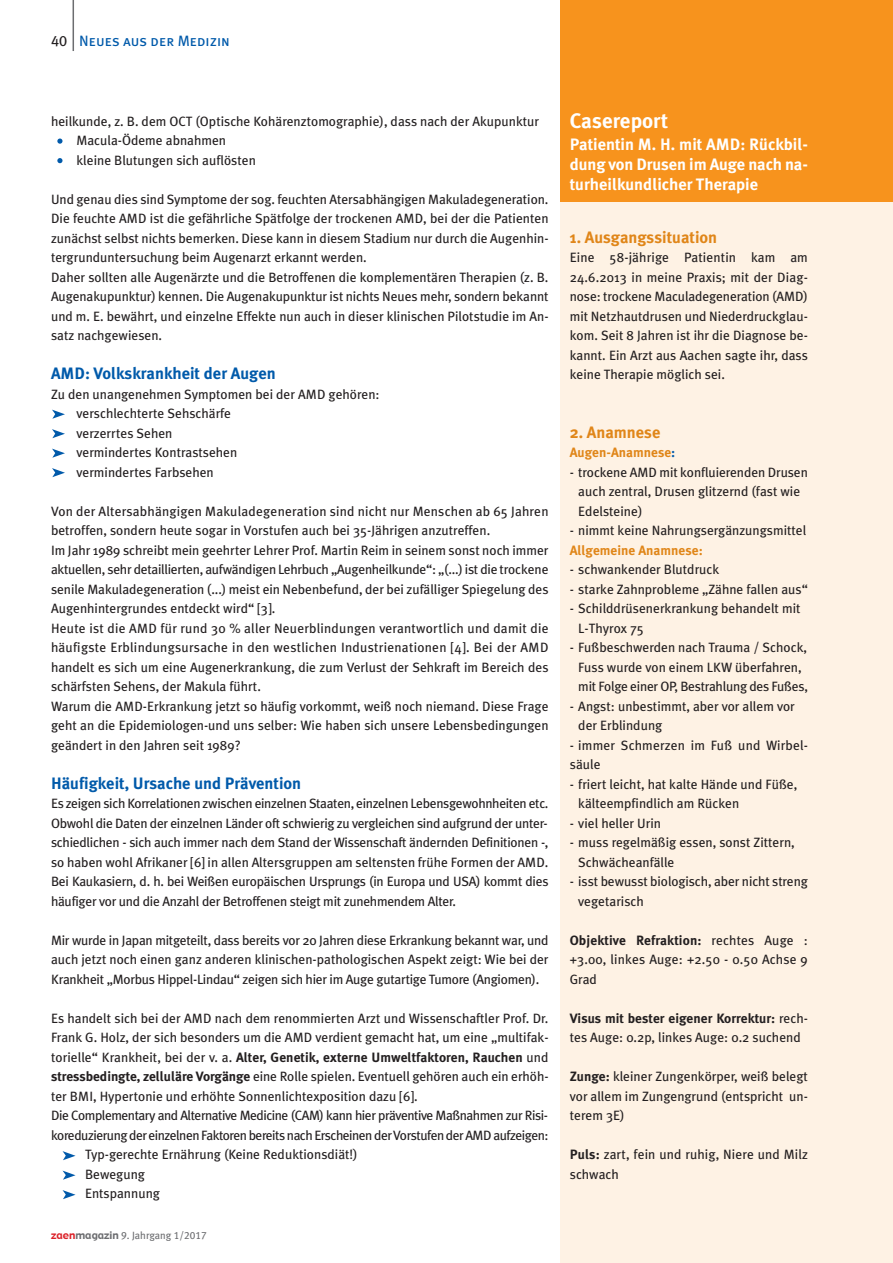
<style>
.page{position:relative;width:893px;height:1263px;background:#fff}
.page>*{position:absolute;margin:0;border:0;box-sizing:border-box;transform-origin:0 0}
.t1{font:700 21px "Meta Plus";color:#fff}
.t2{font:700 16.5px/19.8px "Meta Plus";color:#fff;text-align:justify}
.t3{font:700 16.5px "Meta Plus";color:#015aaa}
.t4{font:700 16.5px "Meta Plus";color:#e08619}
.t5{font:15px "Meta Plus Book Caps";color:#015aaa}
.t6{font:13.5px/19.5px "Meta Plus";color:#231f20}
.t7{font:13.5px "Meta Plus";letter-spacing:-.035em;color:#231f20}
.t8{font:700 13.5px "Meta Plus";letter-spacing:.005em;color:#231f20}
.t9{font:700 13.5px "Meta Plus";color:#e08619}
.t10{font:10.5px "Meta Plus";color:#6c6d70}
.s1{color:#231f20}
.s2{font-weight:400}
.s3{font-weight:700}
.s4{font-family:"Gadget";color:#db2128}
.s5{font-family:"Gadget"}
.s6{font-family:"Meta Plus Book Caps"}
.s7{color:#015aaa}
</style>
<div class="page">
<div style="left:561px;top:0;width:332px;height:1263px;background:#fef2e4"></div>
<div style="left:561px;top:0;width:332px;height:201px;background:#f7931d"></div>
<hr style="left:73px;top:0;width:1px;height:51px;background:#6c6d70">
<svg style="left:57px;top:139px;width:6px;height:5px"></svg>
<svg style="left:57px;top:158px;width:6px;height:5px"></svg>
<svg style="left:52px;top:410px;width:13px;height:9px"></svg>
<svg style="left:52px;top:429px;width:13px;height:9px"></svg>
<svg style="left:52px;top:449px;width:13px;height:9px"></svg>
<svg style="left:52px;top:468px;width:13px;height:9px"></svg>
<svg style="left:63px;top:1151px;width:13px;height:9px"></svg>
<svg style="left:63px;top:1170px;width:13px;height:10px"></svg>
<svg style="left:63px;top:1190px;width:13px;height:9px"></svg>
<p class="t5" style="left:51px;top:32px;width:180px"><span class="s1">40</span> Neues aus der Medizin</p>
<p class="t6" style="left:77px;top:111px;width:464px;text-indent:-26px">heilkunde, z. B. dem OCT (Optische Kohärenztomographie), dass nach der Akupunktur<br>Macula-Ödeme abnahmen<br>kleine Blutungen sich auflösten</p>
<p class="t6" style="left:51px;top:189px;width:499px">Und genau dies sind Symptome der sog. feuchten Atersabhängigen Makuladegeneration.<br>Die feuchte AMD ist die gefährliche Spätfolge der trockenen AMD, bei der die Patienten zunächst selbst nichts bemerken. Diese kann in diesem Stadium nur durch die Augenhin&shy;tergrunduntersuchung beim Augenarzt erkannt werden.<br>Daher sollten alle Augenärzte und die Betroffenen die komplementären Therapien (z. B.<br>Augenakupunktur) kennen. Die Augenakupunktur ist nichts Neues mehr, sondern bekannt und m. E. bewährt, und einzelne Effekte nun auch in dieser klinischen Pilotstudie im An&shy;satz nachgewiesen.</p>
<p class="t3" style="left:51px;top:364px;width:226px">AMD: Volkskrankheit der Augen</p>
<p class="t6" style="left:77px;top:384px;width:305px;text-indent:-26px">Zu den unangenehmen Symptomen bei der AMD gehören: verschlechterte Sehschärfe<br>verzerrtes Sehen<br>vermindertes Kontrastsehen<br>vermindertes Farbsehen</p>
<p class="t6" style="left:51px;top:501px;width:499px">Von der Altersabhängigen Makuladegeneration sind nicht nur Menschen ab 65 Jahren betroffen, sondern heute sogar in Vorstufen auch bei 35-Jährigen anzutreffen.<br>Im Jahr 1989 schreibt mein geehrter Lehrer Prof. Martin Reim in seinem sonst noch immer aktuellen, sehr detaillierten, aufwändigen Lehrbuch „Augenheilkunde“: „(...) ist die trockene senile Makuladegeneration (...) meist ein Nebenbefund, der bei zufälliger Spiegelung des Augenhintergrundes entdeckt wird“ [3].<br>Heute ist die AMD für rund 30 % aller Neuerblindungen verantwortlich und damit die häufigste Erblindungsursache in den westlichen Industrienationen [4]. Bei der AMD handelt es sich um eine Augenerkrankung, die zum Verlust der Sehkraft im Bereich des schärfsten Sehens, der Makula führt.<br>Warum die AMD-Erkrankung jetzt so häufig vorkommt, weiß noch niemand. Diese Frage geht an die Epidemiologen-und uns selber: Wie haben sich unsere Lebensbedingungen geändert in den Jahren seit 1989?</p>
<p class="t3" style="left:51px;top:773px;width:252px">Häufigkeit, Ursache und Prävention</p>
<p class="t6" style="left:51px;top:794px;width:499px;text-align:justify">Es zeigen sich Korrelationen zwischen einzelnen Staaten, einzelnen Lebensgewohnheiten etc.<br>Obwohl die Daten der einzelnen Länder oft schwierig zu vergleichen sind aufgrund der unter&shy;schiedlichen - sich auch immer nach dem Stand der Wissenschaft ändernden Definitionen -, so haben wohl Afrikaner [6] in allen Altersgruppen am seltensten frühe Formen der AMD.<br>Bei Kaukasiern, d. h. bei Weißen europäischen Ursprungs (in Europa und USA) kommt dies häufiger vor und die Anzahl der Betroffenen steigt mit zunehmendem Alter.</p>
<p class="t6" style="left:51px;top:930px;width:499px;text-align:justify">Mir wurde in Japan mitgeteilt, dass bereits vor 20 Jahren diese Erkrankung bekannt war, und auch jetzt noch einen ganz anderen klinischen-pathologischen Aspekt zeigt: Wie bei der Krankheit „Morbus Hippel-Lindau“ zeigen sich hier im Auge gutartige Tumore (Angiomen).</p>
<p class="t6" style="left:51px;top:1008px;width:499px">Es handelt sich bei der AMD nach dem renommierten Arzt und Wissenschaftler Prof. Dr.</p>
<p class="t6" style="left:51px;top:1028px;width:499px">Frank G. Holz, der sich besonders um die AMD verdient gemacht hat, um eine „multifak-</p>
<p class="t8" style="left:51px;top:1049px;width:499px"><span class="s2">torielle“ Krankheit, bei der v. a.</span> Alter, Genetik, externe Umweltfaktoren, Rauchen <span class="s2">und</span></p>
<p class="t6" style="left:51px;top:1067px;width:499px"><span class="s3">stressbedingte, zelluläre Vorgänge</span> eine Rolle spielen. Eventuell gehören auch ein erhöh-</p>
<p class="t6" style="left:51px;top:1086px;width:368px">ter BMI, Hypertonie und erhöhte Sonnenlichtexposition dazu [6].</p>
<p class="t7" style="left:51px;top:1108px;width:499px">Die Complementary and Alternative Medicine (CAM) kann hier präventive Maßnahmen zur Risi-</p>
<p class="t7" style="left:51px;top:1127px;width:499px">koreduzierung der einzelnen Faktoren bereits nach Erscheinen derVorstufen der AMD aufzeigen:</p>
<p class="t6" style="left:85px;top:1145px;width:274px">Typ-gerechte Ernährung (Keine Reduktionsdiät!)</p>
<p class="t6" style="left:85px;top:1164px;width:61px">Bewegung</p>
<p class="t6" style="left:85px;top:1184px;width:76px">Entspannung</p>
<p class="t10" style="left:51px;top:1230px;width:157px"><span class="s4">zaen</span><span class="s5">magazin</span> <span class="s6">9</span>. Jahrgang <span class="s6">1/2017</span></p>
<h1 class="t1" style="left:570px;top:109px;width:100px">Casereport</h1>
<p class="t2" style="left:570px;top:134px;width:240px">Patientin M. H. mit AMD: Rückbil&shy;dung von Drusen im Auge nach na&shy;turheilkundlicher Therapie</p>
<p class="t4" style="left:570px;top:227px;width:149px">1. Ausgangssituation</p>
<p class="t6" style="left:570px;top:248px;width:240px;text-align:justify">Eine 58-jährige Patientin kam am 24.6.2013 in meine Praxis; mit der Diag&shy;nose: trockene Maculadegeneration (AMD) mit Netzhautdrusen und Niederdruckglau&shy;kom. Seit 8 Jahren ist ihr die Diagnose be&shy;kannt. Ein Arzt aus Aachen sagte ihr, dass keine Therapie möglich sei.</p>
<p class="t4" style="left:570px;top:422px;width:92px">2. Anamnese</p>
<p class="t9" style="left:570px;top:445px;width:107px">Augen-Anamnese<span class="s7">:</span></p>
<p class="t6" style="left:578px;top:462px;width:231px;text-indent:-9px">- trockene AMD mit konfluierenden Drusen auch zentral, Drusen glitzernd (fast wie<br>Edelsteine)</p>
<p class="t6" style="left:570px;top:521px;width:238px">- nimmt keine Nahrungsergänzungsmittel</p>
<p class="t9" style="left:570px;top:542px;width:135px">Allgemeine Anamnese:</p>
<p class="t6" style="left:570px;top:560px;width:151px">- schwankender Blutdruck</p>
<p class="t6" style="left:570px;top:579px;width:240px">- starke Zahnprobleme „Zähne fallen aus“</p>
<p class="t6" style="left:578px;top:599px;width:224px;text-indent:-9px">- Schilddrüsenerkrankung behandelt mit<br>L-Thyrox 75</p>
<p class="t6" style="left:578px;top:638px;width:231px;text-indent:-9px">- Fußbeschwerden nach Trauma / Schock,<br>Fuss wurde von einem LKW überfahren, mit Folge einer OP, Bestrahlung des Fußes,</p>
<p class="t6" style="left:578px;top:696px;width:218px;text-indent:-9px">- Angst: unbestimmt, aber vor allem vor der Erblindung</p>
<p class="t6" style="left:570px;top:735px;width:240px">- immer Schmerzen im Fuß und Wirbel&shy;säule</p>
<p class="t6" style="left:578px;top:774px;width:221px;text-indent:-9px">- friert leicht, hat kalte Hände und Füße, kälteempfindlich am Rücken</p>
<p class="t6" style="left:570px;top:813px;width:93px">- viel heller Urin</p>
<p class="t6" style="left:578px;top:833px;width:218px;text-indent:-9px">- muss regelmäßig essen, sonst Zittern,<br>Schwächeanfälle</p>
<p class="t6" style="left:578px;top:872px;width:231px;text-indent:-9px">- isst bewusst biologisch, aber nicht streng vegetarisch</p>
<p class="t6" style="left:570px;top:930px;width:240px;text-align:justify"><span class="s3">Objektive Refraktion:</span> rechtes Auge : +3.00, linkes Auge: +2.50 - 0.50 Achse 9<br>Grad</p>
<p class="t6" style="left:570px;top:1008px;width:240px"><span class="s3">Visus mit bester eigener Korrektur:</span> rech&shy;tes Auge: 0.2p, linkes Auge: 0.2 suchend</p>
<p class="t6" style="left:570px;top:1067px;width:240px;text-align:justify"><span class="s3">Zunge:</span> kleiner Zungenkörper, weiß belegt vor allem im Zungengrund (entspricht un&shy;terem 3E)</p>
<p class="t6" style="left:570px;top:1145px;width:240px"><span class="s3">Puls:</span> zart, fein und ruhig, Niere und Milz schwach</p>
</div>
